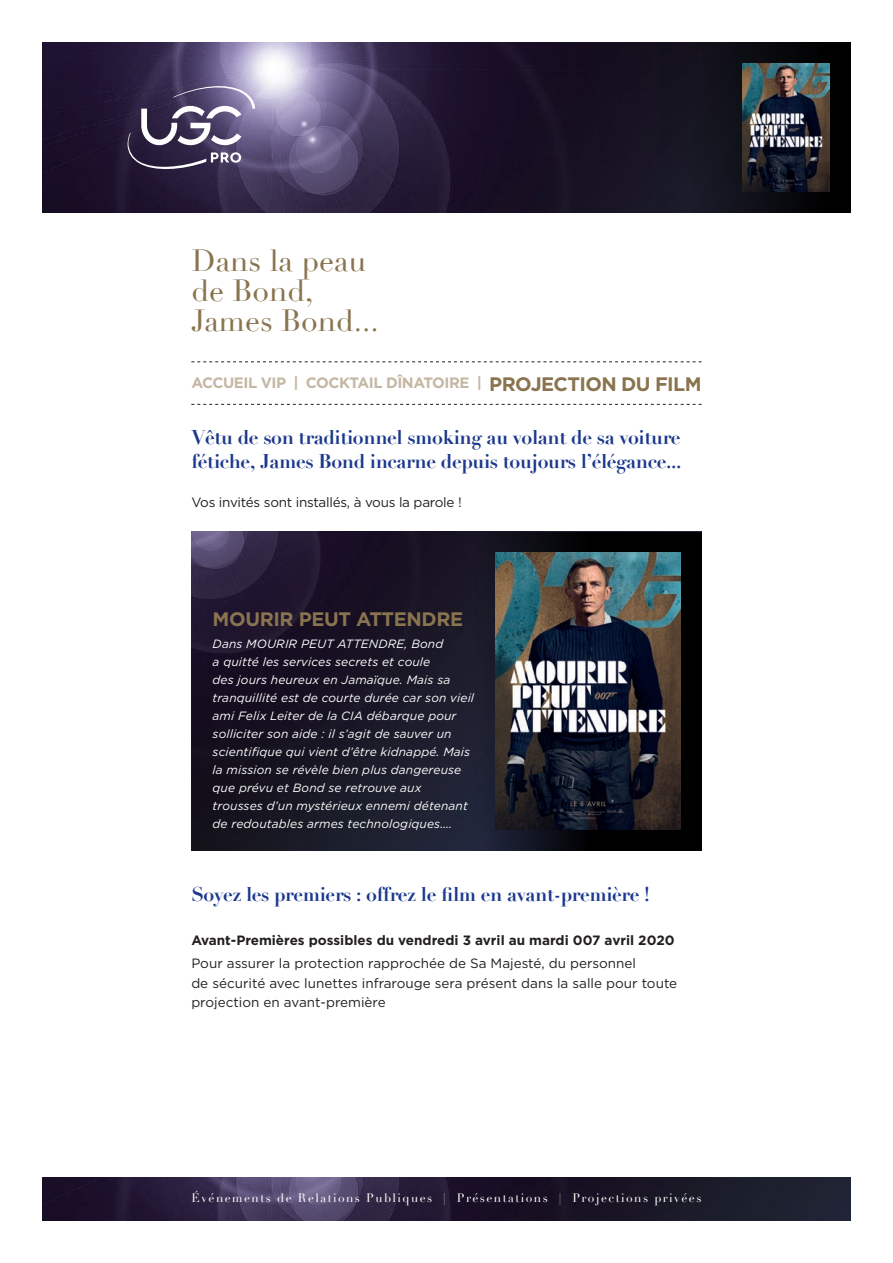
<style>
.page{position:relative;width:893px;height:1263px;background:#fff}
.page>*{position:absolute;margin:0;border:0;box-sizing:border-box;transform-origin:0 0}
.t1{font:30px/30px "Didot";color:#89744f}
.t2{font:700 19.5px/24px "Didot";letter-spacing:-.02em;color:#1b388c}
.t3{font:700 19.5px "Gotham";letter-spacing:-.02em;color:#89744f}
.t4{font:700 15px "Gotham";letter-spacing:-.03em;color:#c5b7a3}
.t5{font:13.5px/19.5px "Gotham";color:#231f20}
.t6{font:700 13.5px "Gotham";color:#231f20}
.t7{font:13.5px "Gotham";letter-spacing:-.02em;color:#231f20}
.t8{font:italic 12px/18px "Gotham";letter-spacing:.01em;color:#fff}
.t9{font:12px "Didot";letter-spacing:.12em;color:#fff}
.s1{font-size:19.5px;color:#89744f}
</style>
<div class="page">
<img style="left:191px;top:531px;width:283px;height:319px">
<img style="left:43px;top:1178px;width:807px;height:42px">
<img style="left:43px;top:43px;width:616px;height:170px">
<svg style="left:127px;top:82px;width:128px;height:90px;background:#605775"></svg>
<svg style="left:191px;top:361px;width:511px;height:1px"></svg>
<svg style="left:191px;top:404px;width:511px;height:1px"></svg>
<div style="left:659px;top:43px;width:191px;height:170px;background:linear-gradient(to right,#1a1928,#040706)"></div>
<svg style="left:474px;top:531px;width:228px;height:319px;background:#0c0e14"></svg>
<img style="left:742px;top:64px;width:87px;height:127px">
<img style="left:495px;top:553px;width:185px;height:276px">
<h1 class="t1" style="left:191px;top:246px;width:189px">Dans la peau de Bond,<br>James Bond...</h1>
<p class="t4" style="left:191px;top:374px;width:512px">ACCUEIL VIP | COCKTAIL DÎNATOIRE | <span class="s1">PROJECTION DU FILM</span></p>
<h2 class="t2" style="left:191px;top:425px;width:492px">Vêtu de son traditionnel smoking au volant de sa voiture fétiche, James Bond incarne depuis toujours l’élégance...</h2>
<p class="t7" style="left:191px;top:494px;width:272px">Vos invités sont installés, à vous la parole !</p>
<h2 class="t3" style="left:213px;top:607px;width:252px">MOURIR PEUT ATTENDRE</h2>
<p class="t8" style="left:213px;top:635px;width:263px">Dans MOURIR PEUT ATTENDRE, Bond<br>a quitté les services secrets et coule<br>des jours heureux en Jamaïque. Mais sa tranquillité est de courte durée car son vieil ami Felix Leiter de la CIA débarque pour solliciter son aide : il s’agit de sauver un scientifique qui vient d’être kidnappé. Mais la mission se révèle bien plus dangereuse que prévu et Bond se retrouve aux trousses d’un mystérieux ennemi détenant de redoutables armes technologiques….</p>
<h2 class="t2" style="left:191px;top:882px;width:460px">Soyez les premiers : offrez le film en avant-première !</h2>
<p class="t6" style="left:191px;top:931px;width:485px">Avant-Premières possibles du vendredi 3 avril au mardi 007 avril 2020</p>
<p class="t5" style="left:191px;top:954px;width:487px">Pour assurer la protection rapprochée de Sa Majesté, du personnel<br>de sécurité avec lunettes infrarouge sera présent dans la salle pour toute projection en avant-première</p>
<p class="t9" style="left:192px;top:1190px;width:511px">Événements de Relations Publiques | Présentations | Projections privées</p>
</div>
